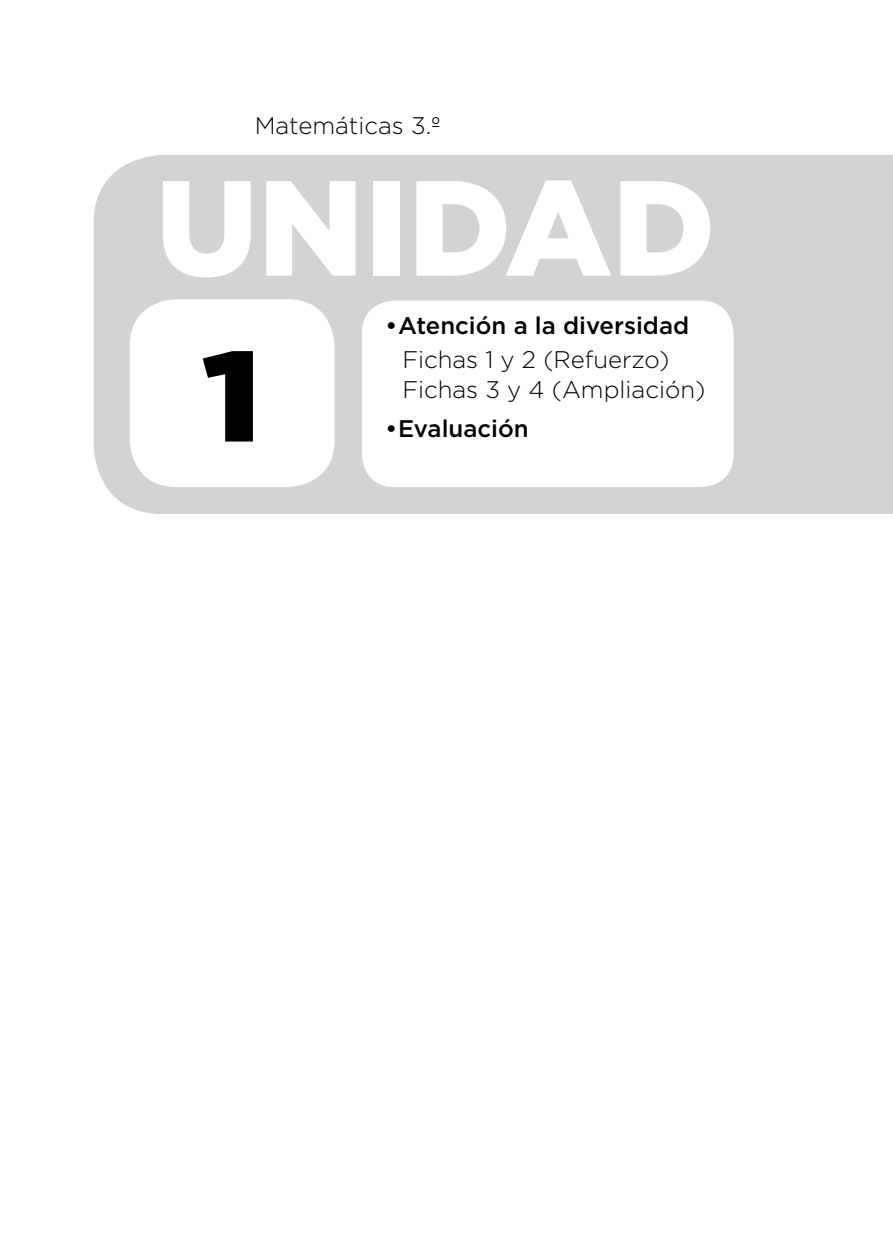
<style>
.page{position:relative;width:893px;height:1234px;background:#fff}
.page>*{position:absolute;margin:0;border:0;box-sizing:border-box;transform-origin:0 0}
.portUnidad{font:900 135px "Gotham";color:#fff}
.portUnidadNum{font:900 128.1px "Gotham";color:#000;scale:1.13 1}
.portTexLight{font:300 24px "Gotham";color:#000}
.t1{font:500 24px "Gotham";color:#000}
.portMateria{font:300 24px "Gotham";color:#000}
</style>
<div class="page">
<div style="left:94px;top:155px;width:799px;height:359px;background:#d1d3d4"></div>
<div style="left:130px;top:299px;width:205px;height:188px;background:#fff;border-radius:47px"></div>
<div style="left:362px;top:300px;width:371px;height:187px;background:#fff;border-radius:33px"></div>
<p class="portMateria" style="left:255px;top:110px;width:187px">Matemáticas 3.º</p>
<p class="portUnidad" style="left:156px;top:135px;width:561px">UNIDAD</p>
<p class="portUnidadNum" style="left:201px;top:308px;width:56px">1</p>
<p class="t1" style="left:385px;top:310px;width:305px">•Atención a la diversidad</p>
<p class="portTexLight" style="left:402px;top:344px;width:269px">Fichas 1 y 2 (Refuerzo)</p>
<p class="portTexLight" style="left:402px;top:374px;width:305px">Fichas 3 y 4 (Ampliación)</p>
<p class="t1" style="left:385px;top:412px;width:145px">•Evaluación</p>
</div>
